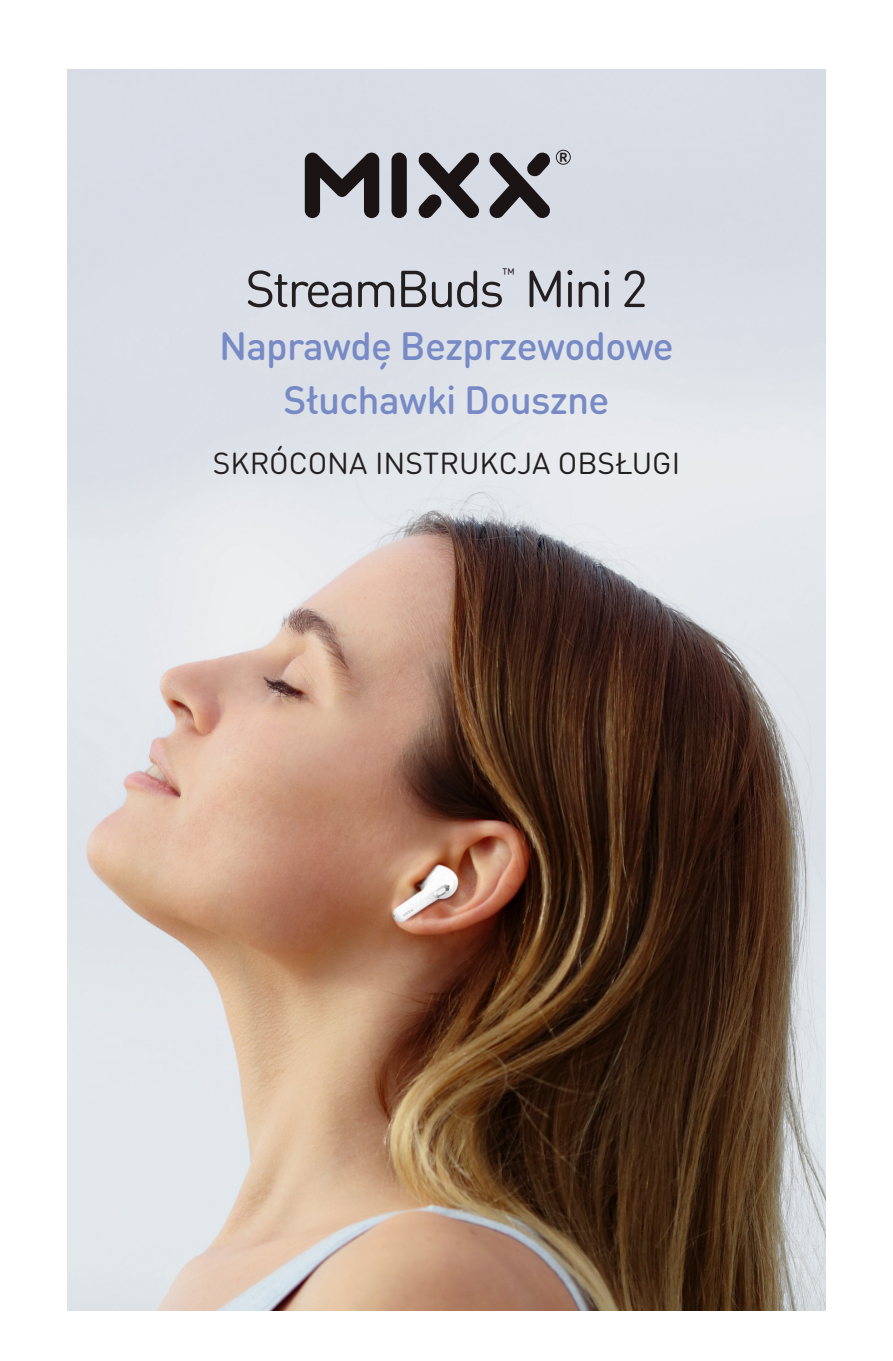
<style>
.page{position:relative;width:893px;height:1361px;background:#fff}
.page>*{position:absolute;margin:0;border:0;box-sizing:border-box;transform-origin:0 0}
.t1{font:51px "DIN Round Pro";letter-spacing:-.05em;color:#231f20}
.t2{font:500 39px/53.1px "DIN Round Pro";letter-spacing:-.02em;color:#788ac5;text-align:center}
.t3{font:30px "DIN Round Pro";color:#231f20}
.t4{font:15px "DIN Round Pro";color:#231f20}
.t5{font:700 13.2px "DIN Round Pro";color:#231f20}
</style>
<div class="page">
<img style="left:67px;top:70px;width:758px;height:1241px">
<svg style="left:305px;top:152px;width:246px;height:67px;background:#7d7c81"></svg>
<div style="left:556px;top:150px;width:15px;height:15px;border:1px solid #231f20;border-radius:50%"></div>
<p class="t5" style="left:559px;top:148px;width:10px">R</p>
<p class="t4" style="left:502px;top:264px;width:14px">™</p>
<p class="t1" style="left:245px;top:255px;width:404px">StreamBuds Mini 2</p>
<p class="t2" style="left:219px;top:318px;width:456px">Naprawdę Bezprzewodowe<br>Słuchawki Douszne</p>
<p class="t3" style="left:213px;top:443px;width:469px">SKRÓCONA INSTRUKCJA OBSŁUGI</p>
</div>
